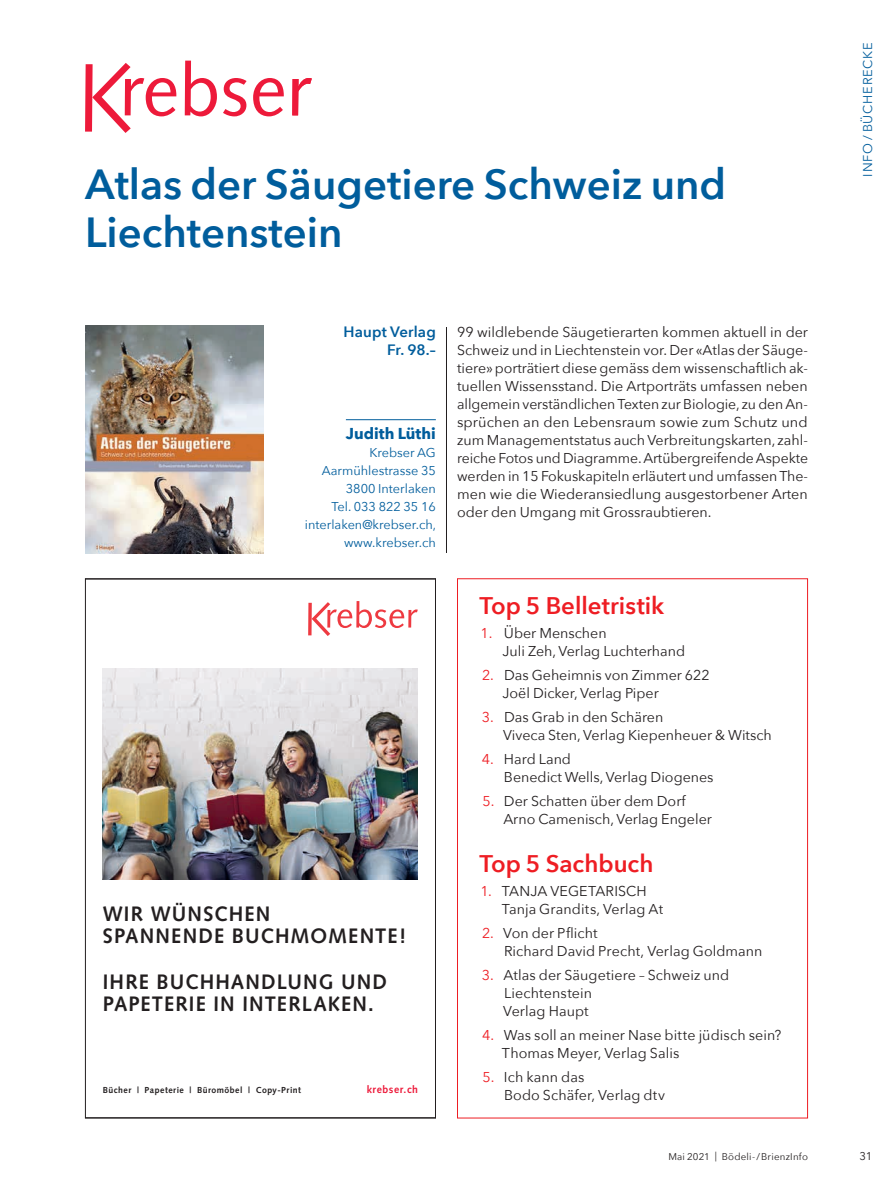
<style>
.page{position:relative;width:893px;height:1191px;background:#fff}
.page>*{position:absolute;margin:0;border:0;box-sizing:border-box;transform-origin:0 0}
.t1{font:600 42px/48px "Avenir Next";color:#005d9c}
.t2{font:600 24px "Avenir Next";color:#ee1d23}
.t3{font:700 21px/22.6px "Syntax";letter-spacing:.055em;color:#231f20;scale:.96 1}
.t4{font:700 15.75px "Avenir Next";color:#005d9c}
.t5{font:600 15px/18px "Avenir Next";letter-spacing:.01em;color:#005d9c;text-align:right}
.t6{font:14.25px/18px "Avenir Next";color:#231f20}
.t7{font:12.75px/18px "Avenir Next";color:#005d9c;text-align:right}
.t8{font:12.75px "Avenir Next";letter-spacing:.065em;color:#005d9c}
.t9{font:11.25px "Avenir Next";color:#231f20}
.t10{font:700 10.5px "Syntax";letter-spacing:.055em;color:#ed1a3a}
.t11{font:9.75px "Avenir Next";letter-spacing:.02em;color:#231f20}
.t12{font:700 8.7px "Syntax";letter-spacing:.055em;color:#231f20}
.s1{color:#ee1d23}
</style>
<div class="page">
<svg style="left:185px;top:61px;width:127px;height:55px"></svg>
<svg style="left:85px;top:63px;width:91px;height:70px"></svg>
<svg style="left:308px;top:601px;width:110px;height:35px"></svg>
<img style="left:103px;top:668px;width:315px;height:211px">
<hr style="left:446px;top:327px;width:1px;height:226px;background:#231f20">
<img style="left:85px;top:325px;width:178px;height:228px">
<hr style="left:346px;top:419px;width:90px;height:1px;background:#005d9c">
<h1 class="t1" style="left:85px;top:159px;width:643px">Atlas der Säugetiere Schweiz und<br>Liechtenstein</h1>
<p class="t5" style="left:344px;top:322px;width:94px">Haupt Verlag<br>Fr. 98.–</p>
<p class="t4" style="left:346px;top:420px;width:91px">Judith Lüthi</p>
<p class="t7" style="left:305px;top:443px;width:133px">Krebser AG<br>Aarmühlestrasse 35<br>3800 Interlaken<br>Tel. 033 822 35 16 interlaken@krebser.ch, www.krebser.ch</p>
<h3 class="t3" style="left:103px;top:902px;width:318px">WIR WÜNSCHEN<br>SPANNENDE BUCHMOMENTE!</h3>
<h3 class="t3" style="left:103px;top:970px;width:298px">IHRE BUCHHANDLUNG UND<br>PAPETERIE IN INTERLAKEN.</h3>
<p class="t12" style="left:103px;top:1084px;width:200px">Bücher | Papeterie | Büromöbel | Copy-Print</p>
<p class="t10" style="left:367px;top:1083px;width:53px">krebser.ch</p>
<p class="t6" style="left:457px;top:322px;width:352px;text-align:justify">99 wildlebende Säugetierarten kommen aktuell in der Schweiz und in Liechtenstein vor. Der «Atlas der Säuge&shy;tiere» porträtiert diese gemäss dem wissenschaftlich ak&shy;tuellen Wissensstand. Die Artporträts umfassen neben allgemein verständlichen Texten zur Biologie, zu den An&shy;sprüchen an den Lebensraum sowie zum Schutz und zum Managementstatus auch Verbreitungskarten, zahl&shy;reiche Fotos und Diagramme. Artübergreifende Aspekte werden in 15 Fokuskapiteln erläutert und umfassen The&shy;men wie die Wiederansiedlung ausgestorbener Arten oder den Umgang mit Grossraubtieren.</p>
<h2 class="t2" style="left:479px;top:584px;width:186px">Top 5 Belletristik</h2>
<p class="t6" style="left:503px;top:623px;width:184px;text-indent:-22px"><span class="s1">1.</span> Über Menschen<br>Juli Zeh, Verlag Luchterhand</p>
<p class="t6" style="left:503px;top:665px;width:209px;text-indent:-21px"><span class="s1">2.</span> Das Geheimnis von Zimmer 622<br>Joël Dicker, Verlag Piper</p>
<p class="t6" style="left:503px;top:707px;width:270px;text-indent:-21px"><span class="s1">3.</span> Das Grab in den Schären<br>Viveca Sten, Verlag Kiepenheuer &amp; Witsch</p>
<p class="t6" style="left:504px;top:749px;width:211px;text-indent:-22px"><span class="s1">4.</span> Hard Land<br>Benedict Wells, Verlag Diogenes</p>
<p class="t6" style="left:503px;top:791px;width:210px;text-indent:-21px"><span class="s1">5.</span> Der Schatten über dem Dorf<br>Arno Camenisch, Verlag Engeler</p>
<h2 class="t2" style="left:479px;top:843px;width:176px">Top 5 Sachbuch</h2>
<p class="t6" style="left:502px;top:881px;width:163px;text-indent:-21px"><span class="s1">1.</span> TANJA VEGETARISCH<br>Tanja Grandits, Verlag At</p>
<p class="t6" style="left:504px;top:923px;width:260px;text-indent:-22px"><span class="s1">2.</span> Von der Pflicht<br>Richard David Precht, Verlag Goldmann</p>
<p class="t6" style="left:503px;top:965px;width:227px;text-indent:-21px"><span class="s1">3.</span> Atlas der Säugetiere – Schweiz und<br>Liechtenstein<br>Verlag Haupt</p>
<p class="t6" style="left:502px;top:1025px;width:281px;text-indent:-20px"><span class="s1">4.</span> Was soll an meiner Nase bitte jüdisch sein?<br>Thomas Meyer, Verlag Salis</p>
<p class="t6" style="left:504px;top:1067px;width:163px;text-indent:-22px"><span class="s1">5.</span> Ich kann das<br>Bodo Schäfer, Verlag dtv</p>
<p class="t8" style="left:857px;top:176px;width:136px;rotate:-90deg">INFO / BÜCHERECKE</p>
<p class="t11" style="left:668px;top:1148px;width:141px">Mai 2021 | Bödeli-/BrienzInfo</p>
<p class="t9" style="left:859px;top:1147px;width:14px">31</p>
</div>
